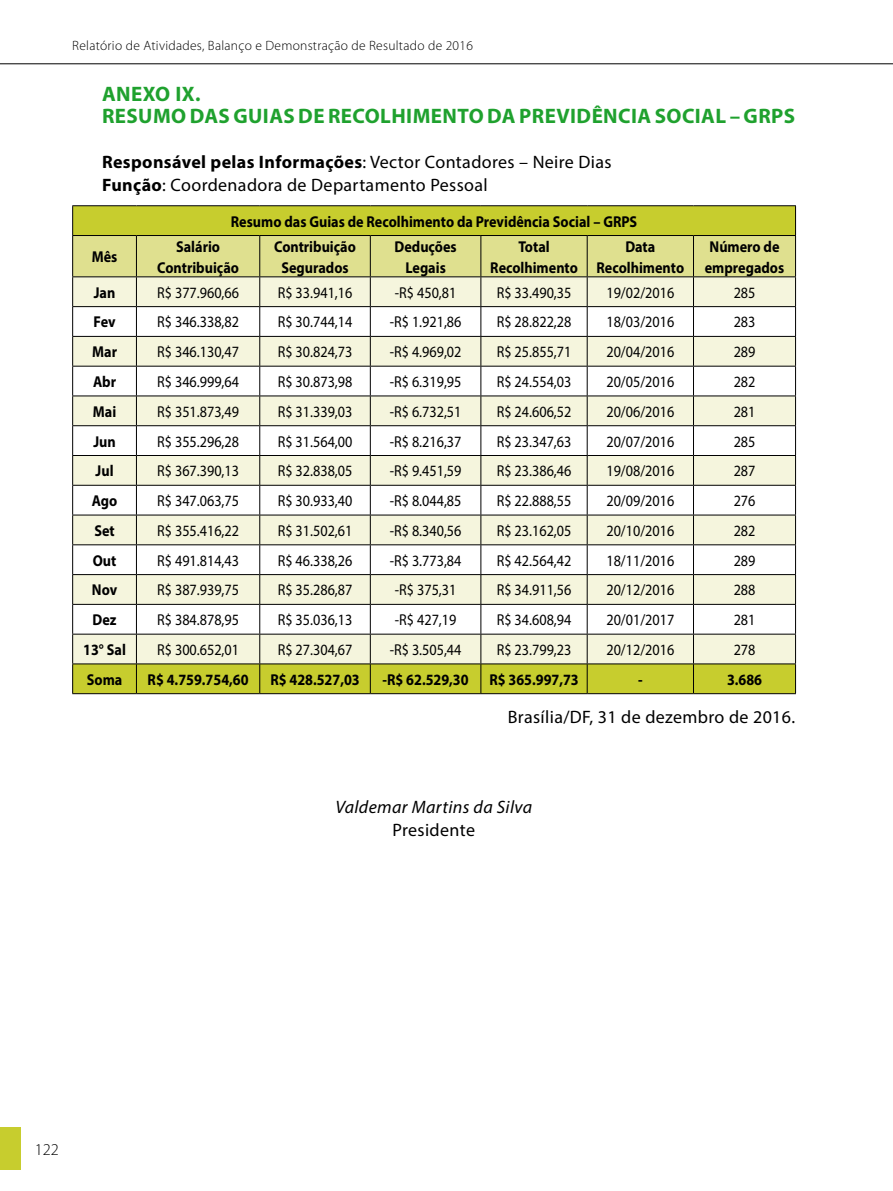
<style>
.page{position:relative;width:893px;height:1191px;background:#fff}
.page>*{position:absolute;margin:0;border:0;box-sizing:border-box;transform-origin:0 0}
.t1{font:700 21px/22.5px "Myriad Pro";letter-spacing:.02em;color:#1fa12e}
.t2{font:18px/22.5px "Myriad Pro";letter-spacing:.02em;color:#000}
.t3{font:italic 18px "Myriad Pro";letter-spacing:.02em;color:#000}
.t4{font:300 16.5px "Myriad Pro";color:#000}
.t5{font:15.75px "Myriad Pro";color:#000;scale:.9 1}
.t6{font:700 15.75px/21px "Myriad Pro";color:#000;text-align:center;scale:.9 1}
.t7{font:300 13.5px "Myriad Pro";letter-spacing:.02em;color:#000}
.s1{font-weight:700}
</style>
<div class="page">
<div style="left:0;top:1127px;width:21px;height:42px;background:#c7cd2e"></div>
<hr style="left:0;top:63px;width:893px;height:1px;background:#000">
<hr style="left:72px;top:205px;width:64px;height:1px;background:#000">
<hr style="left:136px;top:205px;width:124px;height:1px;background:#000">
<hr style="left:260px;top:205px;width:110px;height:1px;background:#000">
<hr style="left:370px;top:205px;width:111px;height:1px;background:#000">
<hr style="left:481px;top:205px;width:106px;height:1px;background:#000">
<hr style="left:587px;top:205px;width:106px;height:1px;background:#000">
<hr style="left:693px;top:205px;width:103px;height:1px;background:#000">
<hr style="left:72px;top:693px;width:64px;height:1px;background:#000">
<svg style="left:72px;top:206px;width:724px;height:487px"></svg>
<hr style="left:136px;top:693px;width:124px;height:1px;background:#000">
<hr style="left:260px;top:693px;width:110px;height:1px;background:#000">
<hr style="left:370px;top:693px;width:111px;height:1px;background:#000">
<hr style="left:481px;top:693px;width:106px;height:1px;background:#000">
<hr style="left:587px;top:693px;width:106px;height:1px;background:#000">
<hr style="left:693px;top:693px;width:103px;height:1px;background:#000">
<p class="t7" style="left:72px;top:37px;width:402px">Relatório de Atividades, Balanço e Demonstração de Resultado de 2016</p>
<h1 class="t1" style="left:102px;top:82px;width:695px">ANEXO IX.<br>RESUMO DAS GUIAS DE RECOLHIMENTO DA PREVIDÊNCIA SOCIAL – GRPS</h1>
<p class="t2" style="left:102px;top:151px;width:511px"><span class="s1">Responsável pelas Informações</span>: Vector Contadores – Neire Dias<br><span class="s1">Função</span>: Coordenadora de Departamento Pessoal</p>
<p class="t6" style="left:231px;top:210px;width:453px">Resumo das Guias de Recolhimento da Previdência Social – GRPS</p>
<p class="t6" style="left:92px;top:246px;width:30px">Mês</p>
<p class="t6" style="left:157px;top:235px;width:92px">Salário<br>Contribuição</p>
<p class="t6" style="left:274px;top:235px;width:92px">Contribuição<br>Segurados</p>
<p class="t6" style="left:395px;top:235px;width:71px">Deduções<br>Legais</p>
<p class="t6" style="left:490px;top:235px;width:99px">Total<br>Recolhimento</p>
<p class="t6" style="left:597px;top:235px;width:99px">Data<br>Recolhimento</p>
<p class="t6" style="left:705px;top:235px;width:90px">Número de empregados</p>
<p class="t6" style="left:94px;top:281px;width:25px">Jan</p>
<p class="t5" style="left:157px;top:283px;width:93px">R$ 377.960,66</p>
<p class="t5" style="left:278px;top:283px;width:84px">R$ 33.941,16</p>
<p class="t5" style="left:395px;top:283px;width:70px">-R$ 450,81</p>
<p class="t5" style="left:497px;top:283px;width:84px">R$ 33.490,35</p>
<p class="t5" style="left:606px;top:283px;width:77px">19/02/2016</p>
<p class="t5" style="left:734px;top:283px;width:26px">285</p>
<p class="t6" style="left:94px;top:311px;width:26px">Fev</p>
<p class="t5" style="left:157px;top:312px;width:93px">R$ 346.338,82</p>
<p class="t5" style="left:278px;top:312px;width:84px">R$ 30.744,14</p>
<p class="t5" style="left:390px;top:312px;width:81px">-R$ 1.921,86</p>
<p class="t5" style="left:497px;top:312px;width:84px">R$ 28.822,28</p>
<p class="t5" style="left:606px;top:312px;width:77px">18/03/2016</p>
<p class="t5" style="left:734px;top:312px;width:26px">283</p>
<p class="t6" style="left:92px;top:341px;width:29px">Mar</p>
<p class="t5" style="left:157px;top:342px;width:93px">R$ 346.130,47</p>
<p class="t5" style="left:278px;top:342px;width:84px">R$ 30.824,73</p>
<p class="t5" style="left:390px;top:342px;width:81px">-R$ 4.969,02</p>
<p class="t5" style="left:497px;top:342px;width:84px">R$ 25.855,71</p>
<p class="t5" style="left:606px;top:342px;width:77px">20/04/2016</p>
<p class="t5" style="left:734px;top:342px;width:26px">289</p>
<p class="t6" style="left:93px;top:371px;width:27px">Abr</p>
<p class="t5" style="left:157px;top:372px;width:93px">R$ 346.999,64</p>
<p class="t5" style="left:278px;top:372px;width:84px">R$ 30.873,98</p>
<p class="t5" style="left:390px;top:372px;width:81px">-R$ 6.319,95</p>
<p class="t5" style="left:497px;top:372px;width:84px">R$ 24.554,03</p>
<p class="t5" style="left:606px;top:372px;width:77px">20/05/2016</p>
<p class="t5" style="left:734px;top:372px;width:26px">282</p>
<p class="t6" style="left:93px;top:400px;width:28px">Mai</p>
<p class="t5" style="left:157px;top:402px;width:93px">R$ 351.873,49</p>
<p class="t5" style="left:278px;top:402px;width:84px">R$ 31.339,03</p>
<p class="t5" style="left:390px;top:402px;width:81px">-R$ 6.732,51</p>
<p class="t5" style="left:497px;top:402px;width:84px">R$ 24.606,52</p>
<p class="t5" style="left:606px;top:402px;width:77px">20/06/2016</p>
<p class="t5" style="left:734px;top:402px;width:26px">281</p>
<p class="t6" style="left:93px;top:430px;width:26px">Jun</p>
<p class="t5" style="left:157px;top:431px;width:93px">R$ 355.296,28</p>
<p class="t5" style="left:278px;top:431px;width:84px">R$ 31.564,00</p>
<p class="t5" style="left:390px;top:431px;width:81px">-R$ 8.216,37</p>
<p class="t5" style="left:497px;top:431px;width:84px">R$ 23.347,63</p>
<p class="t5" style="left:606px;top:431px;width:77px">20/07/2016</p>
<p class="t5" style="left:734px;top:431px;width:26px">285</p>
<p class="t6" style="left:96px;top:460px;width:21px">Jul</p>
<p class="t5" style="left:157px;top:461px;width:93px">R$ 367.390,13</p>
<p class="t5" style="left:278px;top:461px;width:84px">R$ 32.838,05</p>
<p class="t5" style="left:390px;top:461px;width:81px">-R$ 9.451,59</p>
<p class="t5" style="left:497px;top:461px;width:84px">R$ 23.386,46</p>
<p class="t5" style="left:606px;top:461px;width:77px">19/08/2016</p>
<p class="t5" style="left:734px;top:461px;width:26px">287</p>
<p class="t6" style="left:92px;top:490px;width:30px">Ago</p>
<p class="t5" style="left:157px;top:491px;width:93px">R$ 347.063,75</p>
<p class="t5" style="left:278px;top:491px;width:84px">R$ 30.933,40</p>
<p class="t5" style="left:390px;top:491px;width:81px">-R$ 8.044,85</p>
<p class="t5" style="left:497px;top:491px;width:84px">R$ 22.888,55</p>
<p class="t5" style="left:606px;top:491px;width:77px">20/09/2016</p>
<p class="t5" style="left:734px;top:491px;width:26px">276</p>
<p class="t6" style="left:94px;top:519px;width:24px">Set</p>
<p class="t5" style="left:157px;top:521px;width:93px">R$ 355.416,22</p>
<p class="t5" style="left:278px;top:521px;width:84px">R$ 31.502,61</p>
<p class="t5" style="left:390px;top:521px;width:81px">-R$ 8.340,56</p>
<p class="t5" style="left:497px;top:521px;width:84px">R$ 23.162,05</p>
<p class="t5" style="left:606px;top:521px;width:77px">20/10/2016</p>
<p class="t5" style="left:734px;top:521px;width:26px">282</p>
<p class="t6" style="left:93px;top:549px;width:28px">Out</p>
<p class="t5" style="left:157px;top:550px;width:93px">R$ 491.814,43</p>
<p class="t5" style="left:278px;top:550px;width:84px">R$ 46.338,26</p>
<p class="t5" style="left:390px;top:550px;width:81px">-R$ 3.773,84</p>
<p class="t5" style="left:497px;top:550px;width:84px">R$ 42.564,42</p>
<p class="t5" style="left:606px;top:550px;width:77px">18/11/2016</p>
<p class="t5" style="left:734px;top:550px;width:26px">289</p>
<p class="t6" style="left:92px;top:579px;width:30px">Nov</p>
<p class="t5" style="left:157px;top:580px;width:93px">R$ 387.939,75</p>
<p class="t5" style="left:278px;top:580px;width:84px">R$ 35.286,87</p>
<p class="t5" style="left:395px;top:580px;width:70px">-R$ 375,31</p>
<p class="t5" style="left:497px;top:580px;width:84px">R$ 34.911,56</p>
<p class="t5" style="left:606px;top:580px;width:77px">20/12/2016</p>
<p class="t5" style="left:734px;top:580px;width:26px">288</p>
<p class="t6" style="left:93px;top:609px;width:28px">Dez</p>
<p class="t5" style="left:157px;top:610px;width:93px">R$ 384.878,95</p>
<p class="t5" style="left:278px;top:610px;width:84px">R$ 35.036,13</p>
<p class="t5" style="left:395px;top:610px;width:70px">-R$ 427,19</p>
<p class="t5" style="left:497px;top:610px;width:84px">R$ 34.608,94</p>
<p class="t5" style="left:606px;top:610px;width:77px">20/01/2017</p>
<p class="t5" style="left:734px;top:610px;width:26px">281</p>
<p class="t6" style="left:83px;top:638px;width:49px">13° Sal</p>
<p class="t5" style="left:157px;top:640px;width:93px">R$ 300.652,01</p>
<p class="t5" style="left:278px;top:640px;width:84px">R$ 27.304,67</p>
<p class="t5" style="left:390px;top:640px;width:81px">-R$ 3.505,44</p>
<p class="t5" style="left:497px;top:640px;width:84px">R$ 23.799,23</p>
<p class="t5" style="left:606px;top:640px;width:77px">20/12/2016</p>
<p class="t5" style="left:734px;top:640px;width:26px">278</p>
<p class="t6" style="left:87px;top:668px;width:41px">Soma</p>
<p class="t6" style="left:148px;top:668px;width:114px">R$ 4.759.754,60</p>
<p class="t6" style="left:270px;top:668px;width:101px">R$ 428.527,03</p>
<p class="t6" style="left:383px;top:668px;width:97px">-R$ 62.529,30</p>
<p class="t6" style="left:489px;top:668px;width:101px">R$ 365.997,73</p>
<p class="t6" style="left:638px;top:668px;width:7px">-</p>
<p class="t6" style="left:727px;top:668px;width:41px">3.686</p>
<p class="t2" style="left:508px;top:706px;width:289px">Brasília/DF, 31 de dezembro de 2016.</p>
<p class="t3" style="left:335px;top:796px;width:198px">Valdemar Martins da Silva</p>
<p class="t2" style="left:392px;top:818px;width:84px">Presidente</p>
<p class="t4" style="left:35px;top:1139px;width:26px">122</p>
</div>
